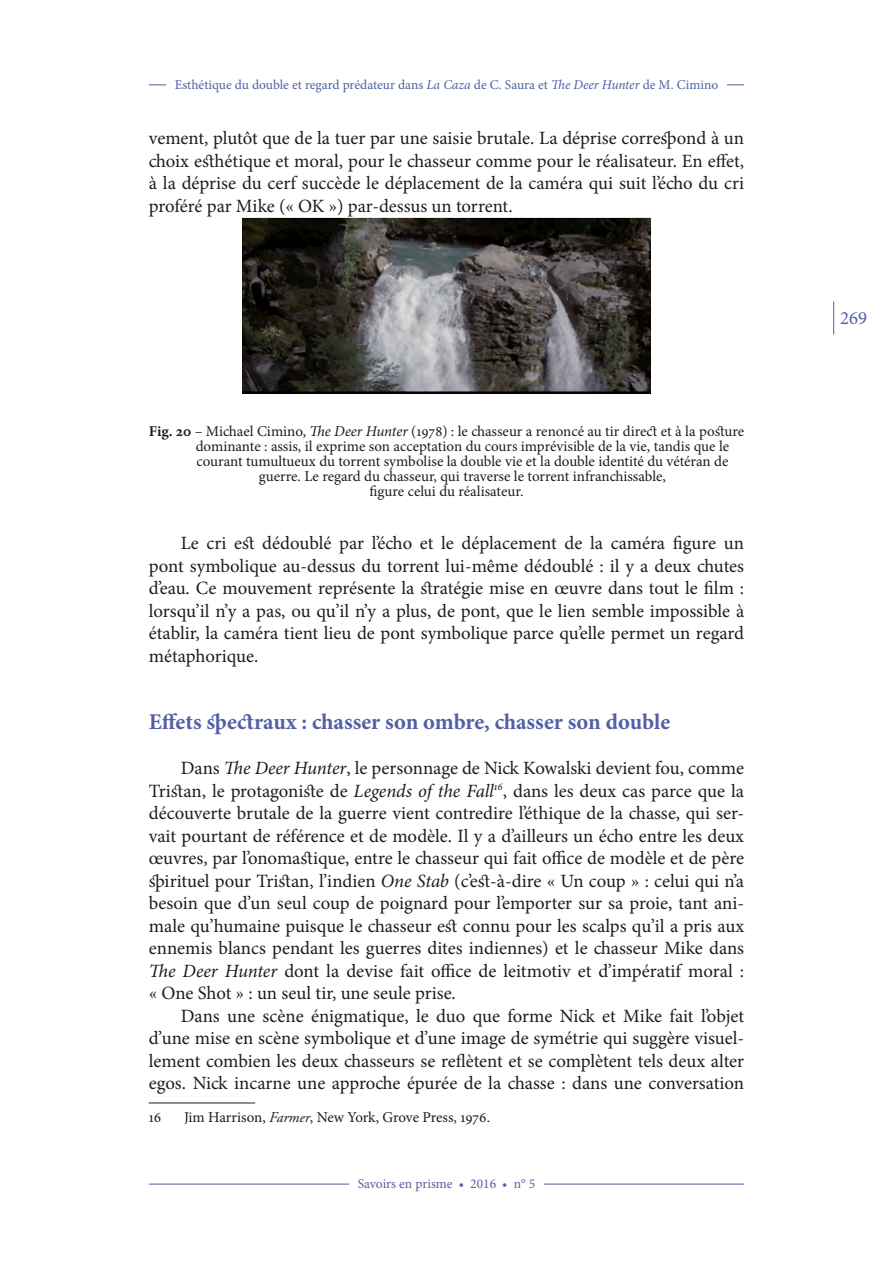
<style>
.page{position:relative;width:893px;height:1263px;background:#fff}
.page>*{position:absolute;margin:0;border:0;box-sizing:border-box;transform-origin:0 0}
.SEP_Titre_2{font:700 22.5px "Minion Pro";color:#525fa4}
.SEP_Normal{font:18.75px/22.5px "Minion Pro";color:#1d1d1b;text-align:justify}
.t1{font:18.75px "Minion Pro";color:#525fa4}
.SEP_Notes{font:15px "Minion Pro";color:#1d1d1b}
.t2{font:13.5px "Minion Pro";color:#525fa4}
.s1{font-style:italic}
.s2{font-weight:700}
.s3{font-family:"Adobe Garamond Pro";font-style:italic}
</style>
<div class="page">
<hr style="left:149px;top:85px;width:595px;height:1px;background:#525fa4">
<div style="left:166px;top:70px;width:561px;height:31px;background:#fff"></div>
<hr style="left:149px;top:1184px;width:595px;height:1px;background:#525fa4">
<div style="left:349px;top:1169px;width:195px;height:31px;background:#fff"></div>
<hr style="left:833px;top:302px;width:1px;height:33px;background:#525fa4">
<img style="left:243px;top:218px;width:407px;height:175px">
<hr style="left:149px;top:1103px;width:106px;height:1px;background:#1d1d1b">
<p class="t2" style="left:175px;top:75px;width:545px">Esthétique du double et regard prédateur dans <span class="s1">La Caza</span> de C. Saura et <span class="s1">The Deer Hunter</span> de M. Cimino</p>
<p class="SEP_Normal" style="left:149px;top:127px;width:597px">vement, plutôt que de la tuer par une saisie brutale. La déprise correspond à un choix esthétique et moral, pour le chasseur comme pour le réalisateur. En effet, à la déprise du cerf succède le déplacement de la caméra qui suit l’écho du cri proféré par Mike (« OK ») par-dessus un torrent.</p>
<p class="SEP_Notes" style="left:149px;top:421px;width:597px"><span class="s2">Fig. 20</span> – Michael Cimino, <span class="s1">The Deer Hunter</span> (1978) : le chasseur a renoncé au tir direct et à la posture</p>
<p class="SEP_Notes" style="left:196px;top:436px;width:535px">dominante : assis, il exprime son acceptation du cours imprévisible de la vie, tandis que le</p>
<p class="SEP_Notes" style="left:196px;top:451px;width:534px">courant tumultueux du torrent symbolise la double vie et la double identité du vétéran de</p>
<p class="SEP_Notes" style="left:259px;top:466px;width:409px">guerre. Le regard du chasseur, qui traverse le torrent infranchissable,</p>
<p class="SEP_Notes" style="left:369px;top:481px;width:155px">figure celui du réalisateur.</p>
<p class="SEP_Normal" style="left:149px;top:532px;width:597px;text-indent:32px">Le cri est dédoublé par l’écho et le déplacement de la caméra figure un pont symbolique au-dessus du torrent lui-même dédoublé : il y a deux chutes d’eau. Ce mouvement représente la stratégie mise en œuvre dans tout le film : lorsqu’il n’y a pas, ou qu’il n’y a plus, de pont, que le lien semble impossible à établir, la caméra tient lieu de pont symbolique parce qu’elle permet un regard métaphorique.</p>
<p class="SEP_Titre_2" style="left:149px;top:706px;width:523px">Effets spectraux : chasser son ombre, chasser son double</p>
<p class="SEP_Normal" style="left:149px;top:757px;width:597px;text-indent:32px">Dans <span class="s1">The Deer Hunter</span>, le personnage de Nick Kowalski devient fou, comme Tristan, le protagoniste de <span class="s1">Legends of the Fall</span><sup>16</sup>, dans les deux cas parce que la découverte brutale de la guerre vient contredire l’éthique de la chasse, qui ser&shy;vait pourtant de référence et de modèle. Il y a d’ailleurs un écho entre les deux œuvres, par l’onomastique, entre le chasseur qui fait office de modèle et de père spirituel pour Tristan, l’indien <span class="s1">One Stab</span> (c’est-à-dire « Un coup » : celui qui n’a besoin que d’un seul coup de poignard pour l’emporter sur sa proie, tant ani&shy;male qu’humaine puisque le chasseur est connu pour les scalps qu’il a pris aux ennemis blancs pendant les guerres dites indiennes) et le chasseur Mike dans <span class="s1">The Deer Hunter</span> dont la devise fait office de leitmotiv et d’impératif moral : « One Shot » : un seul tir, une seule prise.</p>
<p class="SEP_Normal" style="left:149px;top:1004px;width:597px;text-indent:32px">Dans une scène énigmatique, le duo que forme Nick et Mike fait l’objet d’une mise en scène symbolique et d’une image de symétrie qui suggère visuel&shy;lement combien les deux chasseurs se reflètent et se complètent tels deux alter egos. Nick incarne une approche épurée de la chasse : dans une conversation</p>
<p class="SEP_Notes" style="left:149px;top:1107px;width:14px">16</p>
<p class="SEP_Notes" style="left:184px;top:1107px;width:307px">Jim Harrison, <span class="s3">Farmer</span>, New York, Grove Press, 1976.</p>
<p class="t2" style="left:358px;top:1174px;width:179px">Savoirs en prisme • 2016 • n° 5</p>
<p class="t1" style="left:840px;top:305px;width:28px">269</p>
</div>
